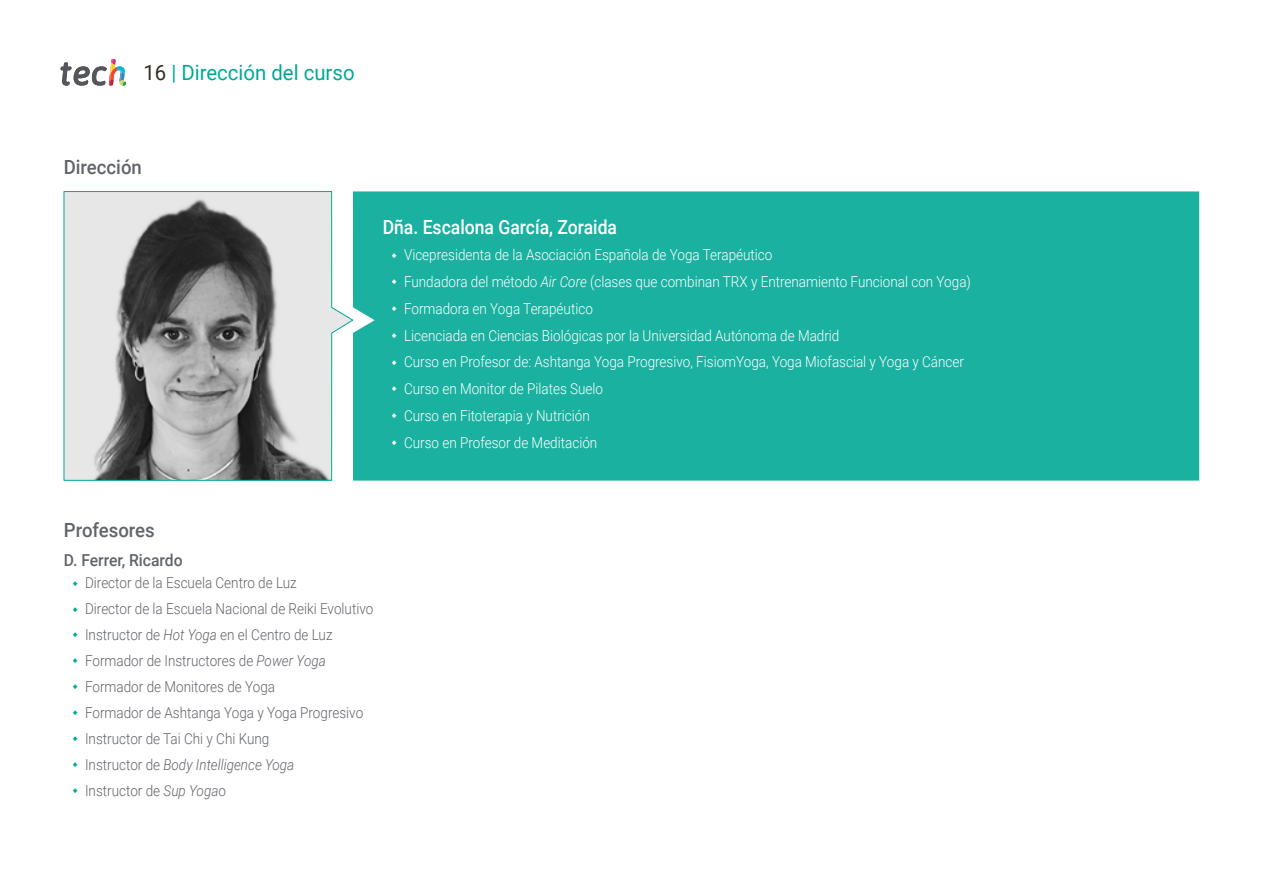
<style>
.page{position:relative;width:1263px;height:893px;background:#fff}
.page>*{position:absolute;margin:0;border:0;box-sizing:border-box;transform-origin:0 0}
.t1{font:21px "Roboto";color:#00a996}
.t2{font:500 19.5px "Roboto";color:#fff;scale:.9 1}
.t3{font:500 19.5px "Roboto";color:#61646a;scale:.95 1}
.t4{font:500 16.5px "Roboto";color:#61646a;scale:.95 1}
.t5{font:300 15px/26.7px "Roboto";color:#fff;scale:.9 1}
.t6{font:300 15px/26px "Roboto";color:#61646a;scale:.9 1}
.s1{color:#312e20}
.s2{font-style:italic}
</style>
<div class="page">
<div style="left:353px;top:191px;width:846px;height:290px;background:#1ab1a0"></div>
<svg style="left:64px;top:191px;width:289px;height:290px;background:#a9abab"></svg>
<svg style="left:61px;top:59px;width:65px;height:27px"></svg>
<svg style="left:392px;top:253px;width:5px;height:5px"></svg>
<svg style="left:392px;top:279px;width:5px;height:5px"></svg>
<svg style="left:392px;top:306px;width:5px;height:5px"></svg>
<svg style="left:392px;top:333px;width:5px;height:5px"></svg>
<svg style="left:392px;top:360px;width:5px;height:5px"></svg>
<svg style="left:392px;top:386px;width:5px;height:5px"></svg>
<svg style="left:392px;top:413px;width:5px;height:5px"></svg>
<svg style="left:392px;top:440px;width:5px;height:5px"></svg>
<h1 class="t1" style="left:144px;top:57px;width:213px"><span class="s1">16</span> | Dirección del curso</h1>
<h2 class="t3" style="left:64px;top:154px;width:84px">Dirección</h2>
<h2 class="t2" style="left:383px;top:213px;width:262px">Dña. Escalona García, Zoraida</h2>
<p class="t5" style="left:404px;top:241px;width:631px">Vicepresidenta de la Asociación Española de Yoga Terapéutico<br>Fundadora del método <span class="s2">Air Core</span> (clases que combinan TRX y Entrenamiento Funcional con Yoga)<br>Formadora en Yoga Terapéutico<br>Licenciada en Ciencias Biológicas por la Universidad Autónoma de Madrid<br>Curso en Profesor de: Ashtanga Yoga Progresivo, FisiomYoga, Yoga Miofascial y Yoga y Cáncer Curso en Monitor de Pilates Suelo<br>Curso en Fitoterapia y Nutrición<br>Curso en Profesor de Meditación</p>
<h2 class="t3" style="left:64px;top:517px;width:97px">Profesores</h2>
<p class="t4" style="left:64px;top:549px;width:127px">D. Ferrer, Ricardo</p>
<p class="t6" style="left:85px;top:569px;width:322px">Director de la Escuela Centro de Luz<br>Director de la Escuela Nacional de Reiki Evolutivo Instructor de <span class="s2">Hot Yoga</span> en el Centro de Luz Formador de Instructores de <span class="s2">Power Yoga </span>Formador de Monitores de Yoga<br>Formador de Ashtanga Yoga y Yoga Progresivo Instructor de Tai Chi y Chi Kung<br>Instructor de <span class="s2">Body Intelligence Yoga<br></span>Instructor de <span class="s2">Sup Yoga</span>o</p>
</div>
